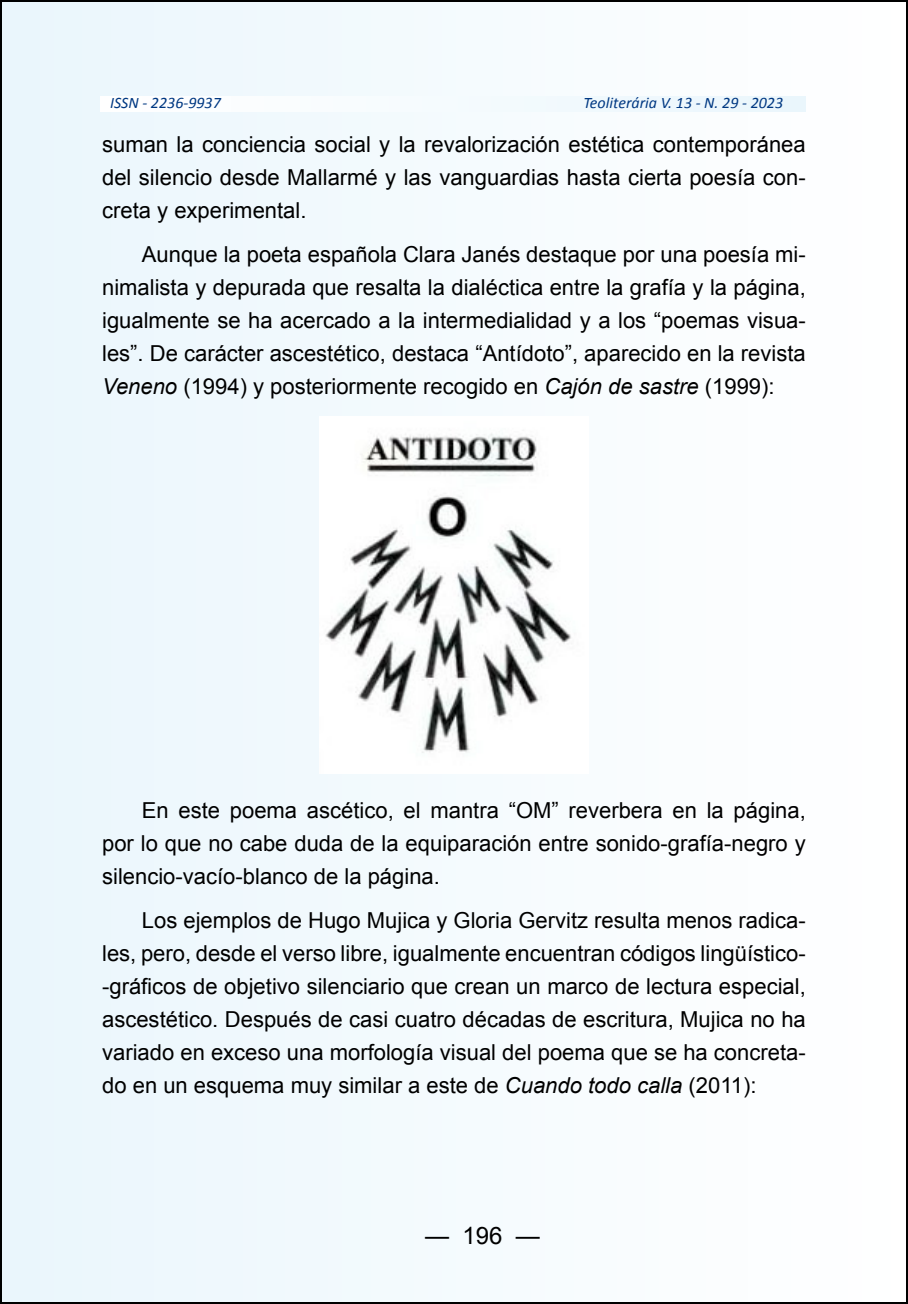
<style>
.page{position:relative;width:908px;height:1304px;background:#fff}
.page>*{position:absolute;margin:0;border:0;box-sizing:border-box;transform-origin:0 0}
.t1{font:24px "Arial";color:#000}
.t2{font:22px/33px "Arial";color:#000;text-align:justify}
.t3{font:italic 16px "Calibri";color:#003882}
.s1{font-style:italic}
</style>
<div class="page">
<div style="left:1px;top:1px;width:905px;height:1302px;background:#f5fbfe"></div>
<img style="left:325px;top:434px;width:246px;height:319px">
<p class="t3" style="left:110px;top:92px;width:112px">ISSN - 2236-9937</p>
<p class="t3" style="left:583px;top:92px;width:201px">Teoliterária V. 13 - N. 29 - 2023</p>
<p class="t2" style="left:102px;top:128px;width:704px">suman la conciencia social y la revalorización estética contemporánea del silencio desde Mallarmé y las vanguardias hasta cierta poesía con&shy;creta y experimental.</p>
<p class="t2" style="left:102px;top:238px;width:704px;text-indent:40px">Aunque la poeta española Clara Janés destaque por una poesía mi&shy;nimalista y depurada que resalta la dialéctica entre la grafía y la página, igualmente se ha acercado a la intermedialidad y a los “poemas visua&shy;les”. De carácter ascestético, destaca “Antídoto”, aparecido en la revista <span class="s1">Veneno</span> (1994) y posteriormente recogido en <span class="s1">Cajón de sastre</span> (1999):</p>
<p class="t2" style="left:102px;top:794px;width:705px;text-indent:40px">En este poema ascético, el mantra “OM” reverbera en la página, por lo que no cabe duda de la equiparación entre sonido-grafía-negro y silencio-vacío-blanco de la página.</p>
<p class="t2" style="left:102px;top:904px;width:704px;text-indent:40px">Los ejemplos de Hugo Mujica y Gloria Gervitz resulta menos radica&shy;les, pero, desde el verso libre, igualmente encuentran códigos lingüístico--gráficos de objetivo silenciario que crean un marco de lectura especial, ascestético. Después de casi cuatro décadas de escritura, Mujica no ha variado en exceso una morfología visual del poema que se ha concreta&shy;do en un esquema muy similar a este de <span class="s1">Cuando todo calla</span> (2011):</p>
<p class="t1" style="left:425px;top:1219px;width:116px">— 196 —</p>
</div>
